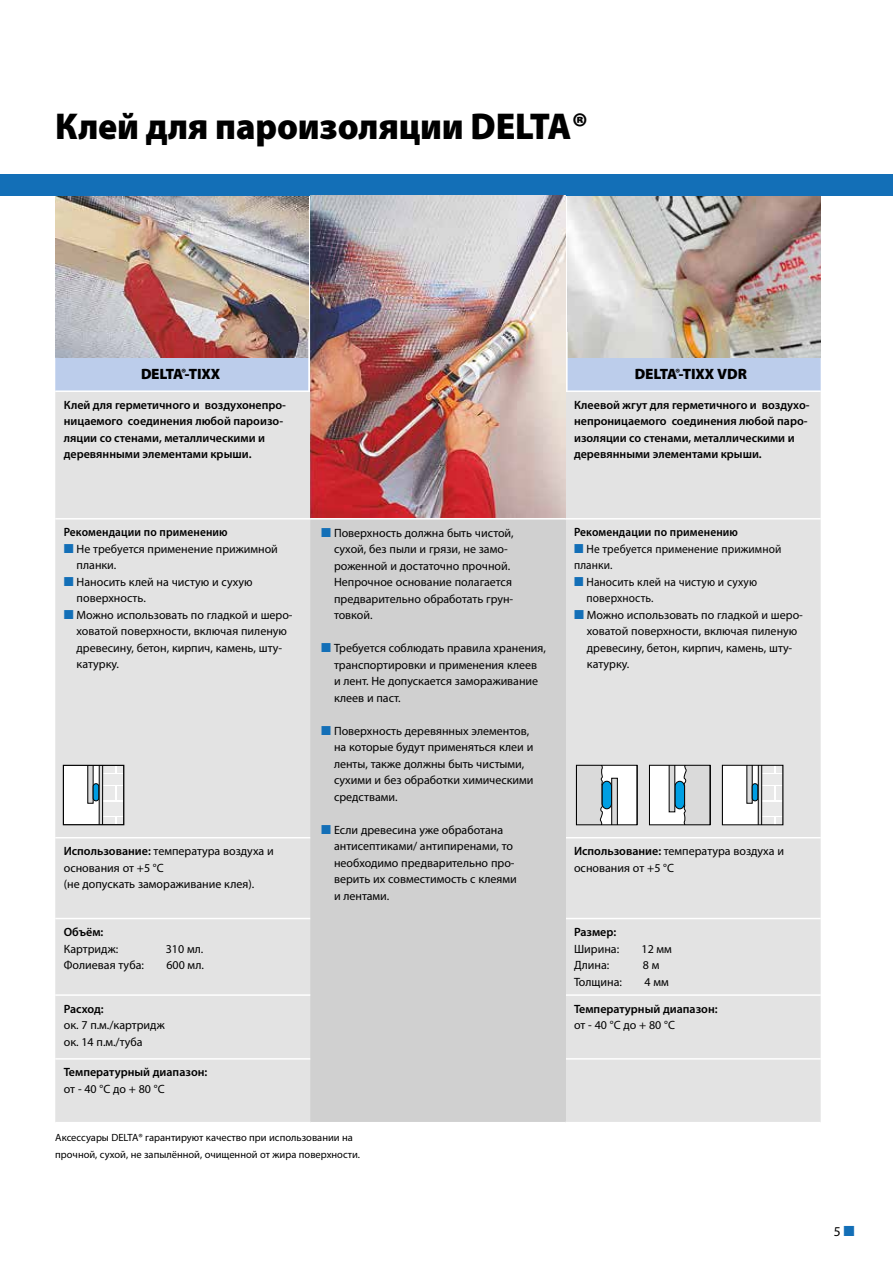
<style>
.page{position:relative;width:893px;height:1263px;background:#fff}
.page>*{position:absolute;margin:0;border:0;box-sizing:border-box;transform-origin:0 0}
.t1{font:900 37.5px "Myriad Pro Doerken";letter-spacing:-.005em;color:#000;scale:.95 1}
.t2{font:900 15px "Delta Myriad Pro";letter-spacing:-.035em;color:#000}
.t3{font:13.5px "Myriad Pro Doerken";color:#000}
.t4{font:12px/16.5px "Myriad Pro Doerken";color:#000}
.t5{font:600 12px/16.5px "Myriad Pro Doerken";color:#000}
.t6{font:12px/16.5px "Myriad Pro Doerken";color:#000;scale:.95 1}
.t7{font:600 12px "Myriad Pro Doerken";color:#000;scale:.95 1}
.t8{font:10.5px/16.5px "Myriad Pro Doerken";color:#000}
.s1{font-family:"Myriad Pro Doerken"}
.s2{font-weight:700;color:#136fb7}
.s3{color:#136fb7}
.s4{font-weight:600}
</style>
<div class="page">
<div style="left:55px;top:357px;width:766px;height:33px;background:#bccdeb"></div>
<div style="left:55px;top:392px;width:766px;height:730px;background:#e3e3e3"></div>
<hr style="left:55px;top:518px;width:255px;height:1px;background:#fff">
<hr style="left:310px;top:518px;width:256px;height:1px;background:#fff">
<hr style="left:566px;top:518px;width:255px;height:1px;background:#fff">
<hr style="left:55px;top:837px;width:255px;height:1px;background:#fff">
<hr style="left:566px;top:837px;width:255px;height:1px;background:#fff">
<hr style="left:55px;top:918px;width:255px;height:1px;background:#fff">
<hr style="left:566px;top:918px;width:255px;height:1px;background:#fff">
<hr style="left:55px;top:994px;width:255px;height:2px;background:#fff">
<hr style="left:566px;top:994px;width:255px;height:2px;background:#fff">
<hr style="left:55px;top:1058px;width:255px;height:1px;background:#fff">
<hr style="left:566px;top:1058px;width:255px;height:1px;background:#fff">
<img style="left:55px;top:196px;width:253px;height:161px">
<img style="left:568px;top:196px;width:253px;height:161px">
<div style="left:0;top:174px;width:893px;height:22px;background:#136fb7"></div>
<svg style="left:65px;top:767px;width:57px;height:56px"></svg>
<div style="left:63px;top:765px;width:61px;height:60px;border:1px solid #000"></div>
<div style="left:308px;top:332px;width:5px;height:59px;border:2px solid #fff"></div>
<div style="left:563px;top:332px;width:5px;height:59px;border:2px solid #fff"></div>
<div style="left:311px;top:521px;width:254px;height:599px;background:#d0d0d0"></div>
<div style="left:310px;top:520px;width:256px;height:601px;border:2px solid #d0d0d0"></div>
<img style="left:311px;top:195px;width:255px;height:323px">
<svg style="left:578px;top:767px;width:57px;height:56px"></svg>
<div style="left:576px;top:765px;width:61px;height:60px;border:1px solid #000"></div>
<svg style="left:651px;top:767px;width:57px;height:56px"></svg>
<div style="left:649px;top:765px;width:61px;height:60px;border:1px solid #000"></div>
<svg style="left:724px;top:767px;width:57px;height:56px"></svg>
<div style="left:722px;top:765px;width:61px;height:60px;border:1px solid #000"></div>
<h1 class="t1" style="left:55px;top:101px;width:563px">Клей для пароизоляции DELTA®</h1>
<p class="t2" style="left:141px;top:364px;width:81px">DELTA®-T<span class="s1">IXX</span></p>
<p class="t2" style="left:635px;top:364px;width:114px">DELTA®-T<span class="s1">IXX VDR</span></p>
<p class="t5" style="left:64px;top:396px;width:224px">Клей для герметичного и воздухонепро&shy;ницаемого соединения любой пароизо&shy;ляции со стенами, металлическими и деревянными элементами крыши.</p>
<p class="t5" style="left:574px;top:396px;width:237px">Клеевой жгут для герметичного и воздухо&shy;непроницаемого соединения любой паро&shy;изоляции со стенами, металлическими и деревянными элементами крыши.</p>
<p class="t4" style="left:334px;top:524px;width:181px;text-indent:-13px"><span class="s2">■</span> Поверхность должна быть чистой, сухой, без пыли и грязи, не замо&shy;роженной и достаточно прочной.<br>Непрочное основание полагается предварительно обработать грун&shy;товкой.</p>
<p class="t4" style="left:334px;top:640px;width:214px;text-indent:-13px"><span class="s2">■</span> Требуется соблюдать правила хранения, транспортировки и применения клеев и лент. Не допускается замораживание клеев и паст.</p>
<p class="t4" style="left:334px;top:722px;width:201px;text-indent:-13px"><span class="s2">■</span> Поверхность деревянных элементов, на которые будут применяться клеи и ленты, также должны быть чистыми, сухими и без обработки химическими средствами.</p>
<p class="t4" style="left:334px;top:821px;width:184px;text-indent:-13px"><span class="s2">■</span> Если древесина уже обработана антисептиками/ антипиренами, то необходимо предварительно про&shy;верить их совместимость с клеями и лентами.</p>
<p class="t7" style="left:64px;top:525px;width:174px">Рекомендации по применению</p>
<p class="t4" style="left:77px;top:540px;width:203px;text-indent:-13px"><span class="s2">■</span> Не требуется применение прижимной планки.</p>
<p class="t4" style="left:77px;top:573px;width:177px;text-indent:-13px"><span class="s2">■</span> Наносить клей на чистую и сухую поверхность.</p>
<p class="t4" style="left:77px;top:606px;width:218px;text-indent:-13px"><span class="s2">■</span> Можно использовать по гладкой и шеро&shy;ховатой поверхности, включая пиленую древесину, бетон, кирпич, камень, шту&shy;катурку.</p>
<p class="t7" style="left:574px;top:525px;width:174px">Рекомендации по применению</p>
<p class="t6" style="left:574px;top:540px;width:220px"><span class="s2">■</span> Не требуется применение прижимной планки.</p>
<p class="t6" style="left:586px;top:573px;width:181px;text-indent:-12px"><span class="s3">■</span> Наносить клей на чистую и сухую поверхность.</p>
<p class="t4" style="left:587px;top:606px;width:218px;text-indent:-13px"><span class="s2">■</span> Можно использовать по гладкой и шеро&shy;ховатой поверхности, включая пиленую древесину, бетон, кирпич, камень, шту&shy;катурку.</p>
<p class="t4" style="left:64px;top:843px;width:211px"><span class="s4">Использование:</span> температура воздуха и основания от +5 °C<br>(не допускать замораживание клея).</p>
<p class="t4" style="left:574px;top:843px;width:211px"><span class="s4">Использование:</span> температура воздуха и основания от +5 °C</p>
<p class="t5" style="left:64px;top:923px;width:41px">Объём:</p>
<p class="t4" style="left:64px;top:940px;width:56px">Картридж:</p>
<p class="t4" style="left:166px;top:940px;width:39px">310 мл.</p>
<p class="t4" style="left:64px;top:956px;width:82px">Фолиевая туба:</p>
<p class="t4" style="left:166px;top:956px;width:39px">600 мл.</p>
<p class="t5" style="left:574px;top:923px;width:44px">Размер:</p>
<p class="t4" style="left:574px;top:940px;width:47px">Ширина:</p>
<p class="t4" style="left:641px;top:940px;width:32px">12 мм</p>
<p class="t4" style="left:574px;top:956px;width:37px">Длина:</p>
<p class="t4" style="left:643px;top:956px;width:18px">8 м</p>
<p class="t4" style="left:574px;top:973px;width:50px">Толщина:</p>
<p class="t4" style="left:644px;top:973px;width:26px">4 мм</p>
<p class="t5" style="left:64px;top:1000px;width:41px">Расход:</p>
<p class="t4" style="left:64px;top:1017px;width:102px">ок. 7 п.м./картридж ок. 14 п.м./туба</p>
<p class="t5" style="left:64px;top:1064px;width:145px">Температурный диапазон:</p>
<p class="t4" style="left:64px;top:1080px;width:102px">от - 40 °C до + 80 °C</p>
<p class="t8" style="left:55px;top:1129px;width:306px">Аксессуары DELTA® гарантируют качество при использовании на прочной, сухой, не запылённой, очищенной от жира поверхности.</p>
<p class="t5" style="left:574px;top:1000px;width:145px">Температурный диапазон:</p>
<p class="t4" style="left:574px;top:1017px;width:102px">от - 40 °C до + 80 °C</p>
<p class="t3" style="left:834px;top:1223px;width:23px">5 <span class="s3">■</span></p>
</div>
